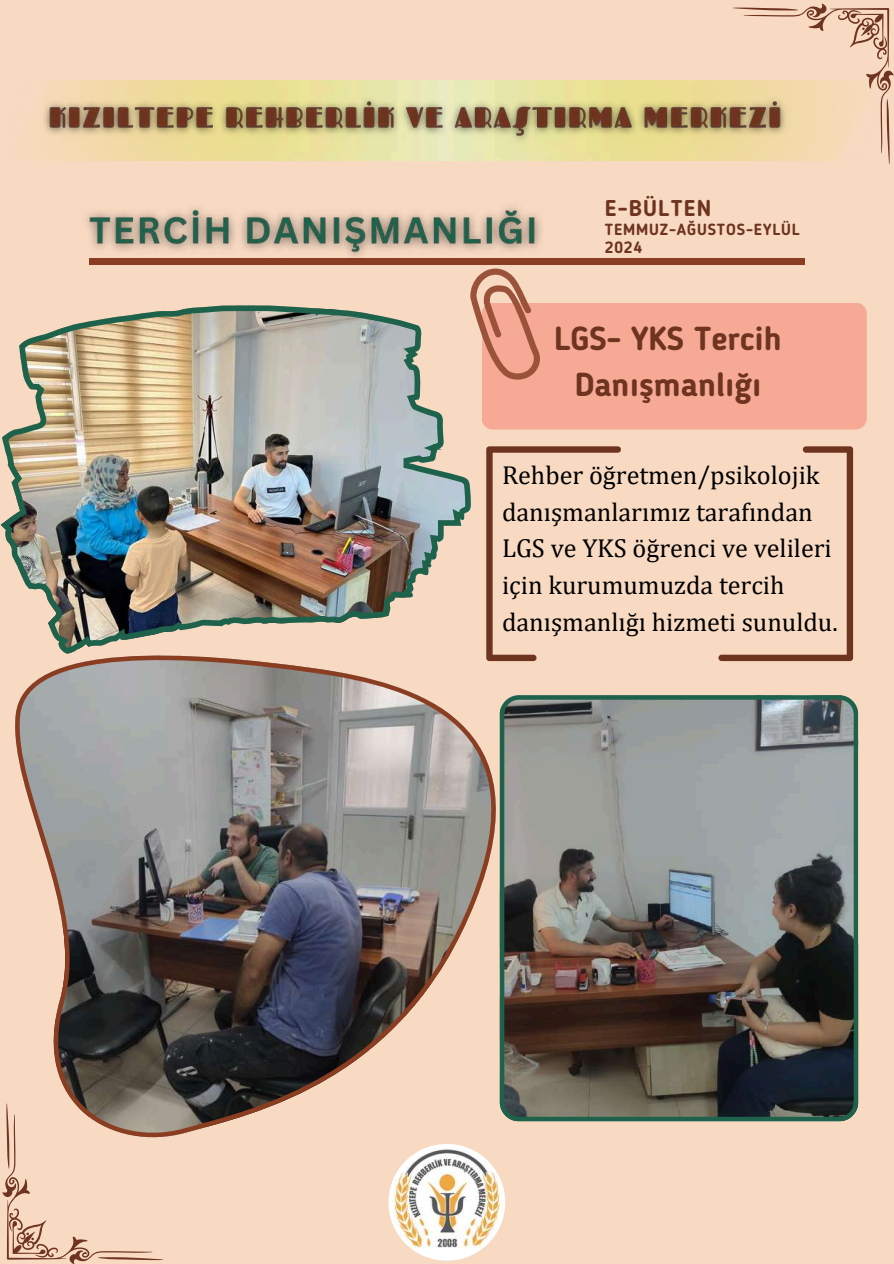
<style>
.page{position:relative;width:894px;height:1264px;background:#fff}
.page>*{position:absolute;margin:0;border:0;box-sizing:border-box;transform-origin:0 0}
.t1{font:700 33px/45.6px "Blogger Sans";color:#6e3420;text-align:center}
.t2{font:26.1px/36.6px "Cambria";color:#000}
.t3{font:700 22.65px "Blogger Sans";letter-spacing:.05em;color:#6e3420}
.t4{font:700 16.05px/17.4px "Blogger Sans";letter-spacing:.05em;color:#6e3420}
</style>
<div class="page">
<div style="left:0;top:0;width:893px;height:1263px;background:#f8dac3"></div>
<div style="left:89px;top:259px;width:715px;height:6px;background:#8a3d21"></div>
<div style="left:481px;top:302px;width:385px;height:127px;background:#f6aa96;border-radius:11px"></div>
<img style="left:85px;top:206px;width:465px;height:53px">
<svg style="left:470px;top:268px;width:70px;height:111px"></svg>
<img style="left:388px;top:1143px;width:117px;height:117px;border-radius:50%">
<img style="left:1px;top:305px;width:469px;height:349px">
<img style="left:15px;top:655px;width:480px;height:482px">
<svg style="left:486px;top:446px;width:366px;height:215px"></svg>
<img style="left:499px;top:695px;width:358px;height:426px">
<svg style="left:732px;top:4px;width:161px;height:160px"></svg>
<svg style="left:2px;top:1103px;width:161px;height:160px"></svg>
<img style="left:44px;top:80px;width:849px;height:80px">
<img style="left:42px;top:89px;width:751px;height:62px">
<p class="t3" style="left:604px;top:199px;width:108px">E-BÜLTEN</p>
<p class="t4" style="left:604px;top:223px;width:196px">TEMMUZ-AĞUSTOS-EYLÜL<br>2024</p>
<p class="t1" style="left:554px;top:319px;width:229px">LGS- YKS Tercih<br>Danışmanlığı</p>
<p class="t2" style="left:502px;top:456px;width:337px">Rehber öğretmen/psikolojik danışmanlarımız tarafından<br>LGS ve YKS öğrenci ve velileri için kurumumuzda tercih danışmanlığı hizmeti sunuldu.</p>
</div>
